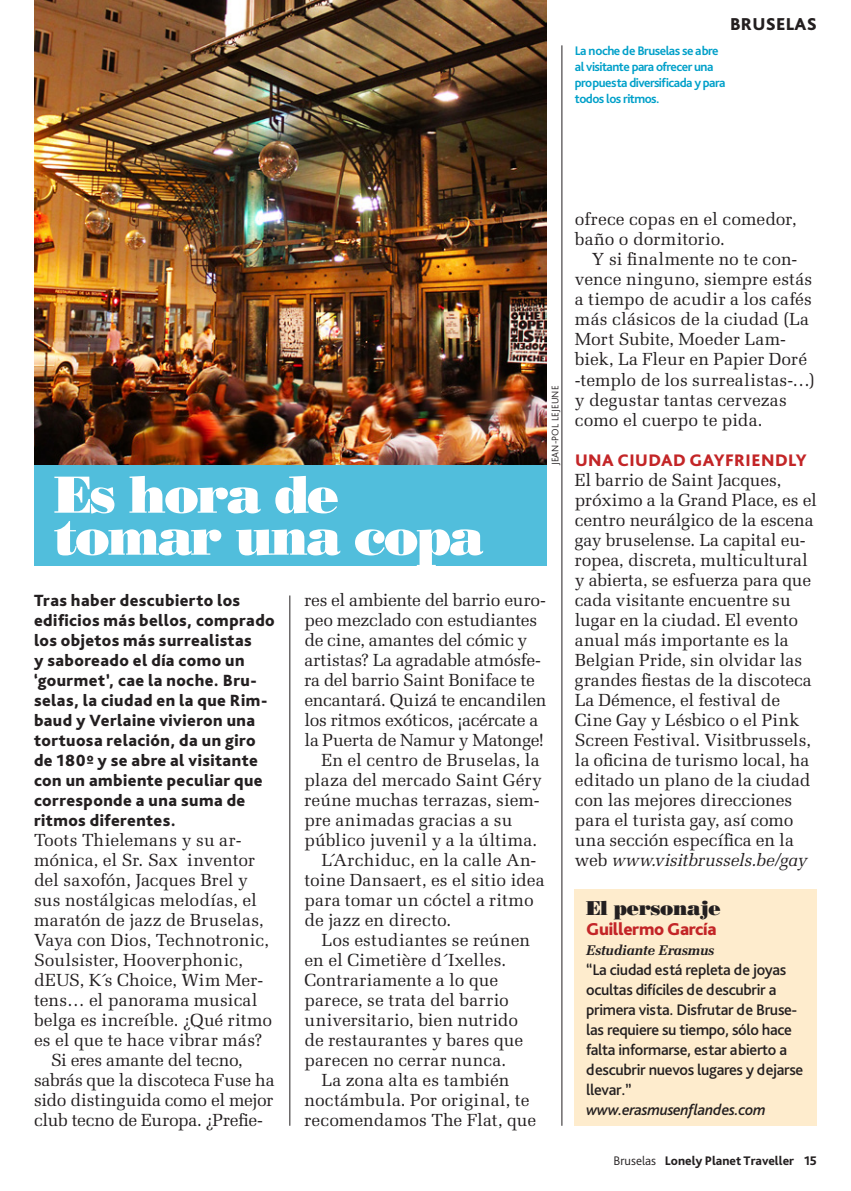
<style>
.page{position:relative;width:851px;height:1191px;background:#fff}
.page>*{position:absolute;margin:0;border:0;box-sizing:border-box;transform-origin:0 0}
.t1{font:52px/42px "Bodoni Std Poster";letter-spacing:-.04em;color:#fff}
.t2{font:20px "Bodoni Std Poster";letter-spacing:-.02em;color:#231f20}
.t3{font:800 18px "Bliss Pro";letter-spacing:-.02em;color:#c32527}
.t4{font:800 18px "Bliss Pro";letter-spacing:.015em;color:#231f20}
.t5{font:17.6px/20px "Melior LT Std";color:#231f20}
.Body_Vectora{font:800 17.6px "Bliss Pro";letter-spacing:.03em;color:#c32527}
.Body_Vectora_NoInde{font:800 17px/20px "Bliss Pro";letter-spacing:.025em;color:#231f20}
.MiH_Essentials_Subh{font:500 16px/20px "Bliss Pro";letter-spacing:-.02em;color:#231f20}
.MiH_Essentials_Subh-2{font:italic 500 16px "Bliss Pro";letter-spacing:-.02em;color:#231f20}
.t6{font:italic 700 14px "Melior LT Std";letter-spacing:-.02em;color:#231f20}
.t7{font:700 13px/16px "Bliss Pro";letter-spacing:-.04em;color:#00a0c9}
.folio{font:800 13px "Bliss Pro";color:#231f20}
.Credit{font:300 10px "Bliss Pro";letter-spacing:.015em;color:#231f20}
.s1{font-style:italic}
.s2{font-weight:300}
</style>
<div class="page">
<hr style="left:289px;top:595px;width:1px;height:530px;background:#231f20">
<img style="left:34px;top:0;width:512px;height:465px">
<div style="left:34px;top:465px;width:512px;height:100px;background:#51bedc"></div>
<hr style="left:561px;top:45px;width:1px;height:1080px;background:#231f20">
<div style="left:574px;top:889px;width:242px;height:237px;background:#feeccd"></div>
<p class="t4" style="left:730px;top:13px;width:88px">BRUSELAS</p>
<p class="t7" style="left:574px;top:42px;width:152px">La noche de Bruselas se abre al visitante para ofrecer una propuesta diversificada y para todos los ritmos.</p>
<p class="t1" style="left:54px;top:473px;width:431px">Es hora de tomar una copa</p>
<p class="Credit" style="left:548px;top:465px;width:81px;rotate:-90deg">JEAN-POL LEJEUNE</p>
<p class="Body_Vectora_NoInde" style="left:34px;top:589px;width:242px">Tras haber descubierto los edificios más bellos, comprado los objetos más surrealistas<br>y saboreado el día como un ‘gourmet’, cae la noche. Bru&shy;selas, la ciudad en la que Rim&shy;baud y Verlaine vivieron una tortuosa relación, da un giro de 180º y se abre al visitante con un ambiente peculiar que corresponde a una suma de ritmos diferentes.</p>
<p class="t5" style="left:34px;top:829px;width:240px">Toots Thielemans y su ar&shy;mónica, el Sr. Sax inventor del saxofón, Jacques Brel y sus nostálgicas melodías, el maratón de jazz de Bruselas,<br>Vaya con Dios, Technotronic,<br>Soulsister, Hooverphonic, dEUS, K´s Choice, Wim Mer&shy;tens… el panorama musical belga es increíble. ¿Qué ritmo es el que te hace vibrar más?</p>
<p class="t5" style="left:34px;top:1049px;width:242px;text-indent:17px">Si eres amante del tecno, sabrás que la discoteca Fuse ha sido distinguida como el mejor club tecno de Europa. ¿Prefie-</p>
<p class="t5" style="left:304px;top:589px;width:243px">res el ambiente del barrio euro&shy;peo mezclado con estudiantes de cine, amantes del cómic y artistas? La agradable atmósfe&shy;ra del barrio Saint Boniface te encantará. Quizá te encandilen los ritmos exóticos, ¡acércate a la Puerta de Namur y Matonge!</p>
<p class="t5" style="left:304px;top:749px;width:239px;text-indent:17px">En el centro de Bruselas, la plaza del mercado Saint Géry reúne muchas terrazas, siem&shy;pre animadas gracias a su público juvenil y a la última.</p>
<p class="t5" style="left:304px;top:849px;width:241px;text-indent:17px">L´Archiduc, en la calle An&shy;toine Dansaert, es el sitio idea para tomar un cóctel a ritmo de jazz en directo.</p>
<p class="t5" style="left:304px;top:929px;width:227px;text-indent:17px">Los estudiantes se reúnen en el Cimetière d´Ixelles.<br>Contrariamente a lo que parece, se trata del barrio universitario, bien nutrido de restaurantes y bares que parecen no cerrar nunca.</p>
<p class="t5" style="left:304px;top:1069px;width:233px;text-align:center">La zona alta es también noctámbula. Por original, te recomendamos The Flat, que</p>
<p class="t5" style="left:574px;top:209px;width:223px">ofrece copas en el comedor, baño o dormitorio.</p>
<p class="t5" style="left:574px;top:249px;width:241px;text-indent:17px">Y si finalmente no te con&shy;vence ninguno, siempre estás a tiempo de acudir a los cafés más clásicos de la ciudad (La<br>Mort Subite, Moeder Lam&shy;biek, La Fleur en Papier Doré -templo de los surrealistas-…) y degustar tantas cervezas como el cuerpo te pida.</p>
<p class="Body_Vectora" style="left:575px;top:449px;width:233px">UNA CIUDAD GAYFRIENDLY</p>
<p class="t5" style="left:574px;top:469px;width:243px">El barrio de Saint Jacques, próximo a la Grand Place, es el centro neurálgico de la escena gay bruselense. La capital eu&shy;ropea, discreta, multicultural y abierta, se esfuerza para que cada visitante encuentre su lugar en la ciudad. El evento anual más importante es la<br>Belgian Pride, sin olvidar las grandes fiestas de la discoteca<br>La Démence, el festival de<br>Cine Gay y Lésbico o el Pink<br>Screen Festival. Visitbrussels, la oficina de turismo local, ha editado un plano de la ciudad con las mejores direcciones para el turista gay, así como una sección específica en la web <span class="s1">www.visitbrussels.be/gay</span></p>
<p class="t2" style="left:586px;top:895px;width:136px">El personaje</p>
<p class="t3" style="left:586px;top:917px;width:132px">Guillermo García</p>
<p class="t6" style="left:586px;top:941px;width:130px">Estudiante Erasmus</p>
<p class="MiH_Essentials_Subh" style="left:586px;top:959px;width:218px">“La ciudad está repleta de joyas ocultas difíciles de descubrir a primera vista. Disfrutar de Bruse&shy;las requiere su tiempo, sólo hace falta informarse, estar abierto a descubrir nuevos lugares y dejarse llevar.”</p>
<p class="MiH_Essentials_Subh-2" style="left:586px;top:1099px;width:181px">www.erasmusenflandes.com</p>
<p class="folio" style="left:613px;top:1152px;width:205px"><span class="s2">Bruselas</span> Lonely Planet Traveller 15</p>
</div>
